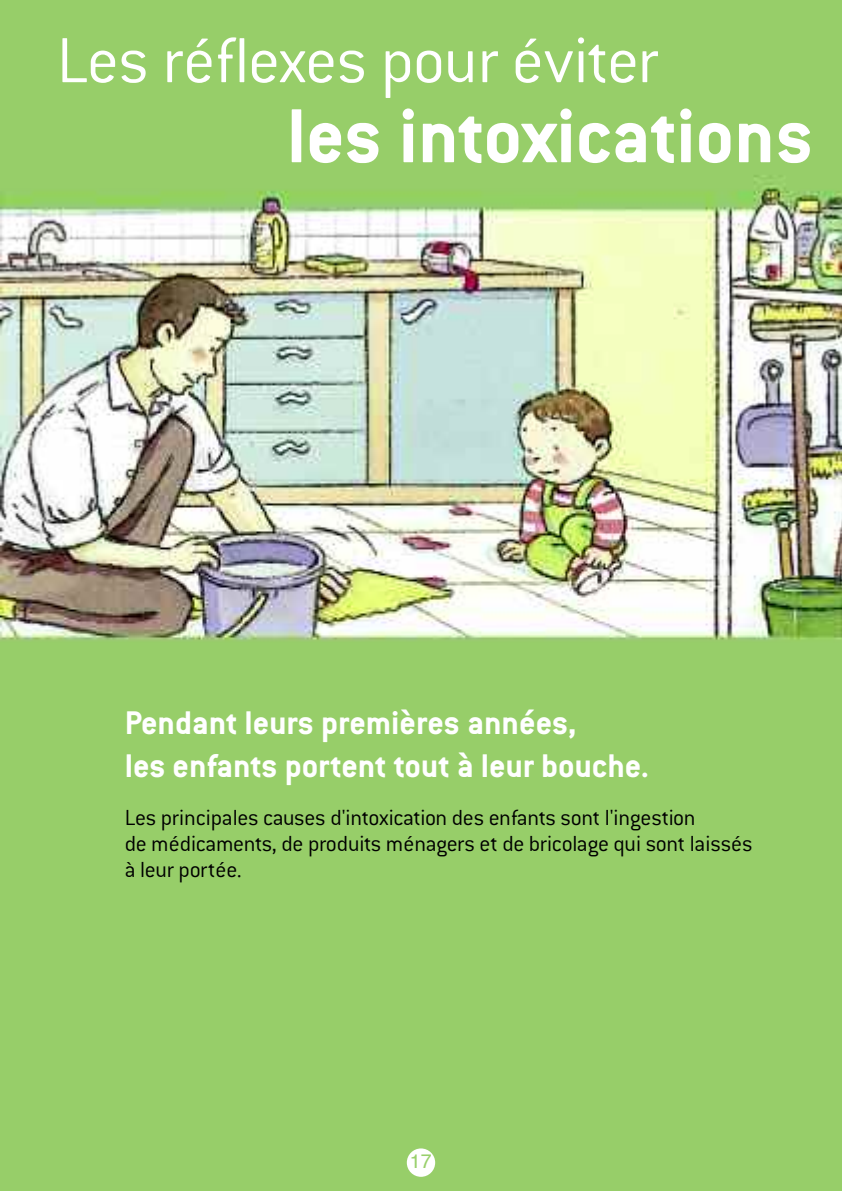
<style>
.page{position:relative;width:842px;height:1191px;background:#fff}
.page>*{position:absolute;margin:0;border:0;box-sizing:border-box;transform-origin:0 0}
.t1{font:700 84px "Conduit ITC";color:#fff}
.t2{font:300 70px "Conduit ITC";letter-spacing:-.01em;color:#fff}
.t3{font:700 36px/43.2px "Conduit ITC";color:#fff}
.t4{font:300 24px/26px "Conduit ITC";letter-spacing:-.015em;color:#000}
.t5{font:19.6px "Helvetica";color:#99d06c}
</style>
<div class="page">
<img style="left:0;top:0;width:842px;height:1191px">
<div style="left:407px;top:1148px;width:28px;height:28px;background:#fff;border-radius:50%"></div>
<h2 class="t2" style="left:57px;top:38px;width:603px">Les réflexes pour éviter</h2>
<h1 class="t1" style="left:287px;top:110px;width:528px">les intoxications</h1>
<h3 class="t3" style="left:125px;top:705px;width:526px">Pendant leurs premières années,<br>les enfants portent tout à leur bouche.</h3>
<p class="t4" style="left:125px;top:806px;width:629px">Les principales causes d'intoxication des enfants sont l'ingestion<br>de médicaments, de produits ménagers et de bricolage qui sont laissés à leur portée.</p>
<p class="t5" style="left:410px;top:1152px;width:23px">17</p>
</div>
